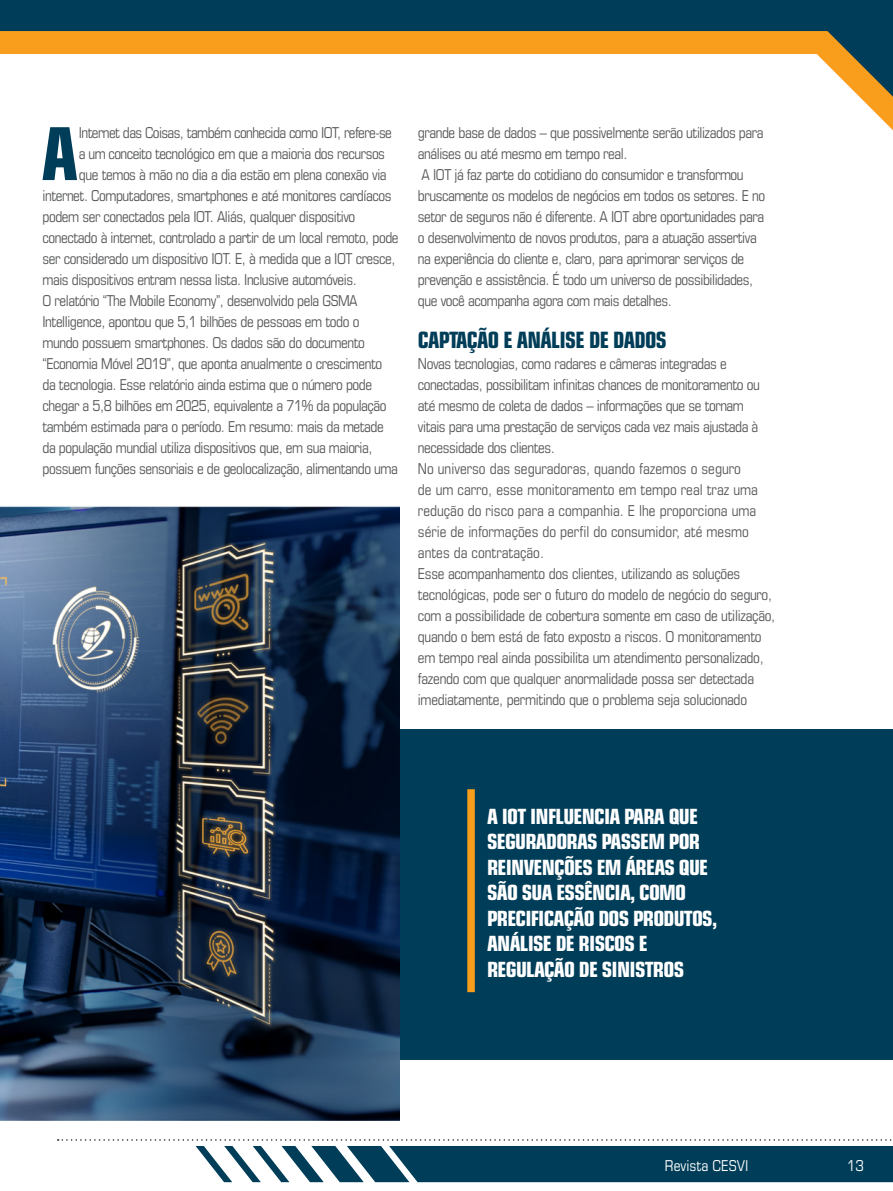
<style>
.page{position:relative;width:893px;height:1191px;background:#fff}
.page>*{position:absolute;margin:0;border:0;box-sizing:border-box;transform-origin:0 0}
.t1{font:700 condensed 73.05px "Eurostile LT Std";color:#003d58}
.t2{font:700 condensed 22.5px "Eurostile LT Std";letter-spacing:-.03em;color:#003d58}
.t3{font:700 condensed 21px/25.5px "Eurostile LT Std";letter-spacing:-.035em;color:#fff}
.t4{font:condensed 15px/21px "Eurostile LT Std";letter-spacing:-.03em;color:#57585a}
.t5{font:condensed 15px/21px "Eurostile LT Std";color:#57585a}
.t6{font:condensed 15px "Eurostile LT Std";color:#fff}
</style>
<div class="page">
<div style="left:0;top:729px;width:893px;height:330px;background:#003d58"></div>
<img style="left:0;top:506px;width:400px;height:614px">
<svg style="left:860px;top:97px;width:33px;height:33px"></svg>
<svg style="left:0;top:0;width:893px;height:97px"></svg>
<svg style="left:196px;top:1146px;width:697px;height:36px;background:#285b72"></svg>
<svg style="left:58px;top:1139px;width:834px;height:1px"></svg>
<div style="left:467px;top:789px;width:8px;height:203px;background:#f89e1c"></div>
<p class="t1" style="left:41px;top:110px;width:38px">A</p>
<p class="t4" style="left:79px;top:122px;width:315px">Internet das Coisas, também conhecida como IOT, refere-se</p>
<p class="t4" style="left:79px;top:143px;width:308px">a um conceito tecnológico em que a maioria dos recursos</p>
<p class="t4" style="left:79px;top:164px;width:309px">que temos à mão no dia a dia estão em plena conexão via</p>
<p class="t4" style="left:43px;top:185px;width:350px">internet. Computadores, smartphones e até monitores cardíacos</p>
<p class="t4" style="left:43px;top:206px;width:314px">podem ser conectados pela IOT. Aliás, qualquer dispositivo</p>
<p class="t4" style="left:43px;top:227px;width:358px">conectado à internet, controlado a partir de um local remoto, pode</p>
<p class="t4" style="left:43px;top:248px;width:355px">ser considerado um dispositivo IOT. E, à medida que a IOT cresce,</p>
<p class="t4" style="left:43px;top:269px;width:316px">mais dispositivos entram nessa lista. Inclusive automóveis.</p>
<p class="t4" style="left:43px;top:290px;width:357px">O relatório “The Mobile Economy”, desenvolvido pela GSMA Intelligence, apontou que 5,1 bilhões de pessoas em todo o mundo possuem smartphones. Os dados são do documento “Economia Móvel 2019”, que aponta anualmente o crescimento da tecnologia. Esse relatório ainda estima que o número pode chegar a 5,8 bilhões em 2025, equivalente a 71% da população também estimada para o período. Em resumo: mais da metade da população mundial utiliza dispositivos que, em sua maioria, possuem funções sensoriais e de geolocalização, alimentando uma</p>
<p class="t4" style="left:418px;top:122px;width:347px">grande base de dados – que possivelmente serão utilizados para análises ou até mesmo em tempo real.</p>
<p class="t4" style="left:418px;top:164px;width:349px">A IOT já faz parte do cotidiano do consumidor e transformou bruscamente os modelos de negócios em todos os setores. E no setor de seguros não é diferente. A IOT abre oportunidades para o desenvolvimento de novos produtos, para a atuação assertiva na experiência do cliente e, claro, para aprimorar serviços de prevenção e assistência. É todo um universo de possibilidades, que você acompanha agora com mais detalhes.</p>
<p class="t2" style="left:418px;top:326px;width:250px">CAPTAÇÃO E ANÁLISE DE DADOS</p>
<p class="t4" style="left:418px;top:353px;width:343px">Novas tecnologias, como radares e câmeras integradas e conectadas, possibilitam infinitas chances de monitoramento ou até mesmo de coleta de dados – informações que se tornam vitais para uma prestação de serviços cada vez mais ajustada à necessidade dos clientes.</p>
<p class="t5" style="left:418px;top:458px;width:342px">No universo das seguradoras, quando fazemos o seguro de um carro, esse monitoramento em tempo real traz uma redução do risco para a companhia. E lhe proporciona uma série de informações do perfil do consumidor, até mesmo antes da contratação.</p>
<p class="t4" style="left:418px;top:563px;width:359px">Esse acompanhamento dos clientes, utilizando as soluções tecnológicas, pode ser o futuro do modelo de negócio do seguro, com a possibilidade de cobertura somente em caso de utilização, quando o bem está de fato exposto a riscos. O monitoramento em tempo real ainda possibilita um atendimento personalizado, fazendo com que qualquer anormalidade possa ser detectada imediatamente, permitindo que o problema seja solucionado</p>
<p class="t3" style="left:487px;top:803px;width:232px">A IOT INFLUENCIA PARA QUE<br>SEGURADORAS PASSEM POR<br>REINVENÇÕES EM ÁREAS QUE<br>SÃO SUA ESSÊNCIA, COMO<br>PRECIFICAÇÃO DOS PRODUTOS,<br>ANÁLISE DE RISCOS E<br>REGULAÇÃO DE SINISTROS</p>
<p class="t6" style="left:665px;top:1157px;width:85px">Revista CESVI</p>
<p class="t6" style="left:847px;top:1157px;width:18px">13</p>
</div>
